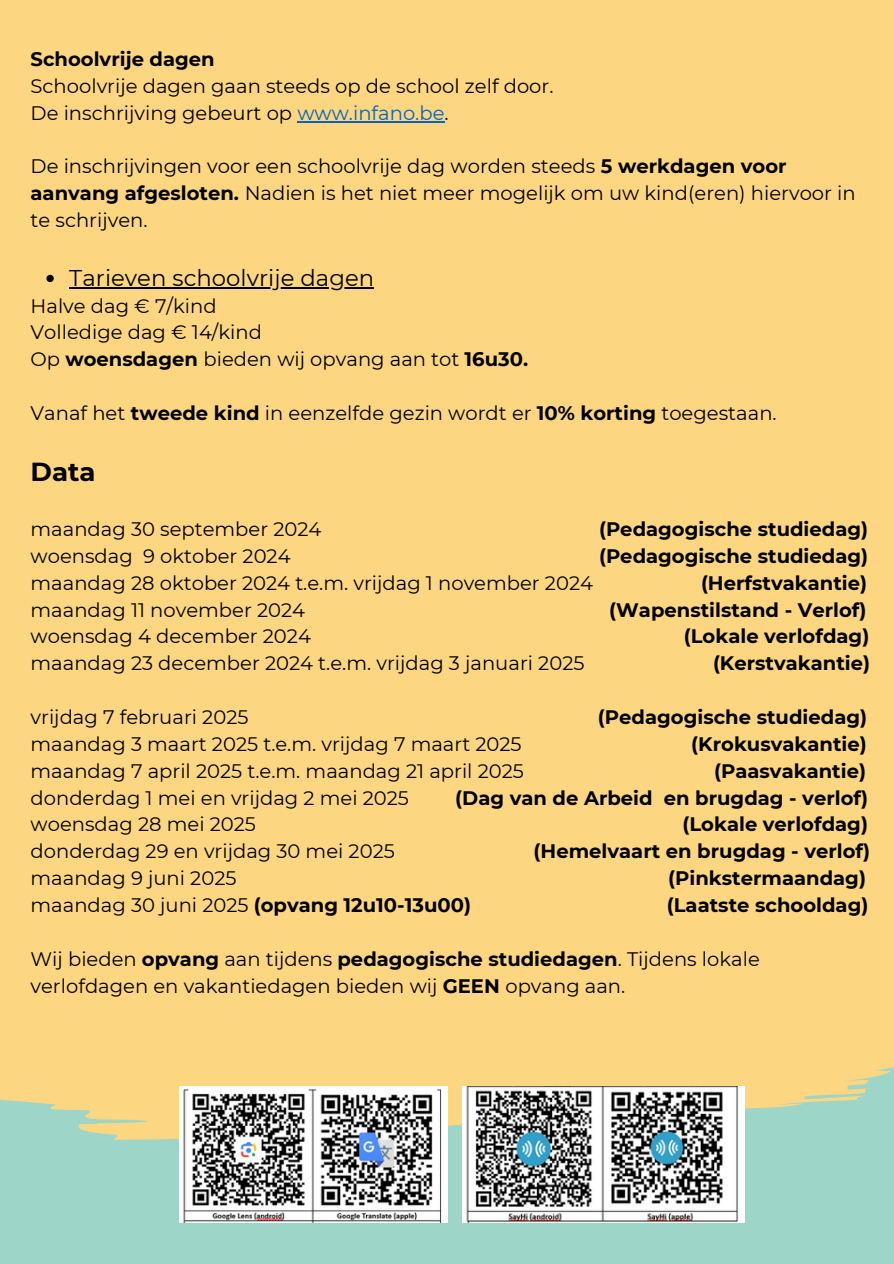
<style>
.page{position:relative;width:894px;height:1264px;background:#fff}
.page>*{position:absolute;margin:0;border:0;box-sizing:border-box;transform-origin:0 0}
.t1{font:700 25.95px "Montserrat";color:#000}
.t2{font:22.8px "Montserrat";color:#000}
.t3{font:19.5px/26.8px "Montserrat";color:#000}
.t4{font:700 19.5px "Montserrat";color:#000}
.s1{color:#0563c1}
.s2{font-weight:700}
.s3{font-weight:400}
</style>
<div class="page">
<div style="left:0;top:0;width:893px;height:1263px;background:#9dd6c8"></div>
<div style="left:0;top:0;width:893px;height:920px;background:#fcd680"></div>
<svg style="left:0;top:920px;width:893px;height:234px;fill:#fcd680"></svg>
<hr style="left:297px;top:121px;width:147px;height:1px;background:#0563c1">
<svg style="left:46px;top:275px;width:8px;height:7px"></svg>
<hr style="left:69px;top:287px;width:305px;height:1px;background:#000">
<img style="left:179px;top:1086px;width:268px;height:136px">
<img style="left:462px;top:1086px;width:282px;height:136px">
<p class="t4" style="left:31px;top:47px;width:186px">Schoolvrije dagen</p>
<p class="t3" style="left:31px;top:72px;width:524px">Schoolvrije dagen gaan steeds op de school zelf door.</p>
<p class="t3" style="left:31px;top:99px;width:419px">De inschrijving gebeurt op <span class="s1">www.infano.be</span>.</p>
<p class="t3" style="left:31px;top:153px;width:826px">De inschrijvingen voor een schoolvrije dag worden steeds <span class="s2">5 werkdagen voor aanvang afgesloten.</span> Nadien is het niet meer mogelijk om uw kind(eren) hiervoor in te schrijven.</p>
<p class="t2" style="left:69px;top:264px;width:306px">Tarieven schoolvrije dagen</p>
<p class="t3" style="left:31px;top:292px;width:187px">Halve dag € 7/kind</p>
<p class="t3" style="left:31px;top:319px;width:233px">Volledige dag € 14/kind</p>
<p class="t3" style="left:31px;top:346px;width:499px">Op <span class="s2">woensdagen</span> bieden wij opvang aan tot <span class="s2">16u30.</span></p>
<p class="t3" style="left:31px;top:399px;width:747px">Vanaf het <span class="s2">tweede kind</span> in eenzelfde gezin wordt er <span class="s2">10% korting</span> toegestaan.</p>
<p class="t1" style="left:31px;top:456px;width:67px">Data</p>
<h1 class="t3" style="left:31px;top:515px;width:292px">maandag 30 september 2024</h1>
<h1 class="t4" style="left:599px;top:517px;width:270px">(Pedagogische studiedag)</h1>
<p class="t3" style="left:31px;top:542px;width:261px">woensdag 9 oktober 2024</p>
<p class="t4" style="left:599px;top:544px;width:270px">(Pedagogische studiedag)</p>
<p class="t3" style="left:31px;top:569px;width:564px">maandag 28 oktober 2024 t.e.m. vrijdag 1 november 2024</p>
<p class="t4" style="left:700px;top:571px;width:167px">(Herfstvakantie)</p>
<p class="t3" style="left:31px;top:596px;width:276px">maandag 11 november 2024</p>
<p class="t4" style="left:609px;top:597px;width:259px">(Wapenstilstand - Verlof)</p>
<p class="t3" style="left:31px;top:623px;width:282px">woensdag 4 december 2024</p>
<p class="t4" style="left:683px;top:624px;width:187px">(Lokale verlofdag)</p>
<p class="t3" style="left:31px;top:650px;width:555px">maandag 23 december 2024 t.e.m. vrijdag 3 januari 2025</p>
<p class="t4" style="left:712px;top:651px;width:159px">(Kerstvakantie)</p>
<p class="t3" style="left:31px;top:703px;width:219px">vrijdag 7 februari 2025</p>
<p class="t4" style="left:597px;top:705px;width:270px">(Pedagogische studiedag)</p>
<p class="t3" style="left:31px;top:730px;width:492px">maandag 3 maart 2025 t.e.m. vrijdag 7 maart 2025</p>
<p class="t4" style="left:691px;top:732px;width:177px">(Krokusvakantie)</p>
<p class="t3" style="left:31px;top:757px;width:494px">maandag 7 april 2025 t.e.m. maandag 21 april 2025</p>
<p class="t4" style="left:714px;top:758px;width:153px">(Paasvakantie)</p>
<p class="t3" style="left:31px;top:784px;width:380px">donderdag 1 mei en vrijdag 2 mei 2025</p>
<p class="t4" style="left:455px;top:785px;width:414px">(Dag van de Arbeid en brugdag - verlof)</p>
<p class="t3" style="left:31px;top:811px;width:227px">woensdag 28 mei 2025</p>
<p class="t4" style="left:682px;top:812px;width:187px">(Lokale verlofdag)</p>
<p class="t3" style="left:31px;top:837px;width:366px">donderdag 29 en vrijdag 30 mei 2025</p>
<p class="t4" style="left:533px;top:839px;width:338px">(Hemelvaart en brugdag - verlof)</p>
<p class="t3" style="left:31px;top:864px;width:207px">maandag 9 juni 2025</p>
<p class="t4" style="left:668px;top:866px;width:199px">(Pinkstermaandag)</p>
<p class="t4" style="left:31px;top:893px;width:442px"><span class="s3">maandag 30 juni 2025</span> (opvang 12u10-13u00)</p>
<p class="t4" style="left:666px;top:893px;width:203px">(Laatste schooldag)</p>
<p class="t3" style="left:31px;top:945px;width:730px">Wij bieden <span class="s2">opvang</span> aan tijdens <span class="s2">pedagogische studiedagen</span>. Tijdens lokale verlofdagen en vakantiedagen bieden wij <span class="s2">GEEN</span> opvang aan.</p>
</div>
